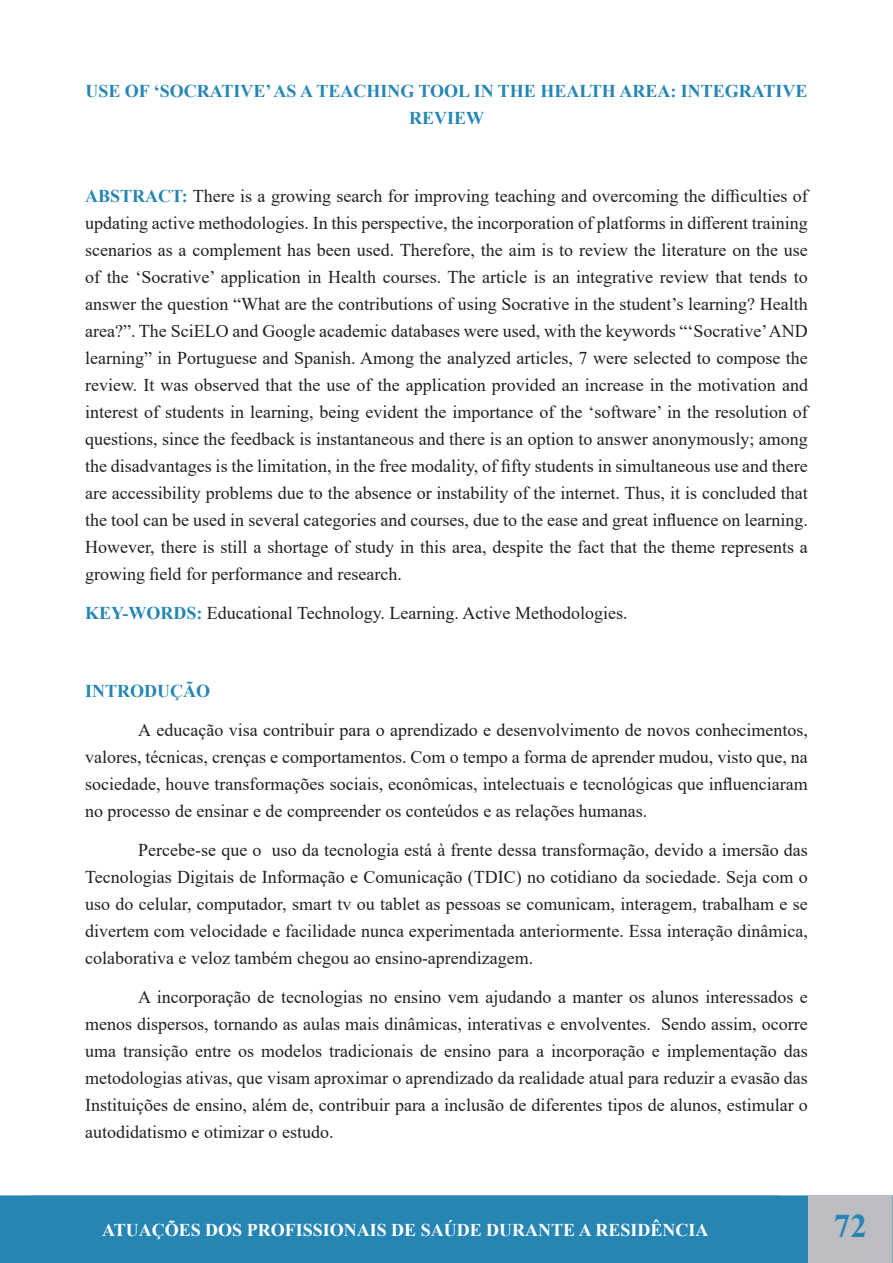
<style>
.page{position:relative;width:893px;height:1263px;background:#fff}
.page>*{position:absolute;margin:0;border:0;box-sizing:border-box;transform-origin:0 0}
.t1{font:700 33px "Times New Roman";color:#2585b3}
.t2{font:18px/27px "Times New Roman";color:#231f20;text-align:justify}
.t3{font:18px/27px "Times New Roman";color:#202124;text-align:justify}
.t4{font:700 18px/27px "Times New Roman";color:#2585b3;text-align:center}
.t5{font:700 18px "Times New Roman";color:#fff}
.s1{font-weight:700;color:#2585b3}
.s2{color:#231f20}
</style>
<div class="page">
<div style="left:0;top:1195px;width:810px;height:68px;background:#2585b3;border:2px solid #2585b3"></div>
<div style="left:809px;top:1196px;width:83px;height:66px;background:#bcbdc0"></div>
<div style="left:808px;top:1195px;width:85px;height:68px;border:2px solid #bcbdc0"></div>
<svg style="left:892px;top:1195px;width:1px;height:68px"></svg>
<p class="t4" style="left:85px;top:77px;width:724px">USE OF ‘SOCRATIVE’ AS A TEACHING TOOL IN THE HEALTH AREA: INTEGRATIVE<br>REVIEW</p>
<p class="t2" style="left:85px;top:182px;width:724px"><span class="s1">ABSTRACT:</span> There is a growing search for improving teaching and overcoming the difficulties of updating active methodologies. In this perspective, the incorporation of platforms in different training scenarios as a complement has been used. Therefore, the aim is to review the literature on the use of the ‘Socrative’ application in Health courses. The article is an integrative review that tends to answer the question “What are the contributions of using Socrative in the student’s learning? Health area?”. The SciELO and Google academic databases were used, with the keywords “‘Socrative’ AND learning” in Portuguese and Spanish. Among the analyzed articles, 7 were selected to compose the review. It was observed that the use of the application provided an increase in the motivation and interest of students in learning, being evident the importance of the ‘software’ in the resolution of questions, since the feedback is instantaneous and there is an option to answer anonymously; among the disadvantages is the limitation, in the free modality, of fifty students in simultaneous use and there are accessibility problems due to the absence or instability of the internet. Thus, it is concluded that the tool can be used in several categories and courses, due to the ease and great influence on learning.<br>However, there is still a shortage of study in this area, despite the fact that the theme represents a growing field for performance and research.</p>
<p class="t2" style="left:85px;top:599px;width:544px"><span class="s1">KEY-WORDS:</span> Educational Technology. Learning. Active Methodologies.</p>
<p class="t4" style="left:85px;top:677px;width:126px">INTRODUÇÃO</p>
<p class="t2" style="left:85px;top:716px;width:724px;text-indent:53px">A educação visa contribuir para o aprendizado e desenvolvimento de novos conhecimentos, valores, técnicas, crenças e comportamentos. Com o tempo a forma de aprender mudou, visto que, na sociedade, houve transformações sociais, econômicas, intelectuais e tecnológicas que influenciaram no processo de ensinar e de compreender os conteúdos e as relações humanas.</p>
<p class="t3" style="left:85px;top:836px;width:724px;text-indent:53px"><span class="s2">Percebe-se que o</span> uso da tecnologia está à frente dessa transformação, devido a <span class="s2">imersão das Tecnologias Digitais de Informação e Comunicação (TDIC) no cotidiano da sociedade</span>. Seja com o uso do celular, computador, smart tv ou tablet as pessoas se comunicam, interagem, trabalham e se divertem com velocidade e facilidade nunca experimentada anteriormente. Essa interação dinâmica, colaborativa e veloz também chegou ao ensino-aprendizagem.</p>
<p class="t2" style="left:85px;top:983px;width:724px;text-indent:53px">A incorporação de tecnologias no ensino vem ajudando a manter os alunos interessados e menos dispersos, tornando as aulas mais dinâmicas, interativas e envolventes. Sendo assim, ocorre uma transição entre os modelos tradicionais de ensino para a incorporação e implementação das metodologias ativas, que visam aproximar o aprendizado da realidade atual para reduzir a evasão das Instituições de ensino, além de, contribuir para a inclusão de diferentes tipos de alunos, estimular o autodidatismo e otimizar o estudo.</p>
<p class="t5" style="left:102px;top:1217px;width:608px">ATUAÇÕES DOS PROFISSIONAIS DE SAÚDE DURANTE A RESIDÊNCIA</p>
<h1 class="t1" style="left:834px;top:1202px;width:34px">72</h1>
</div>
